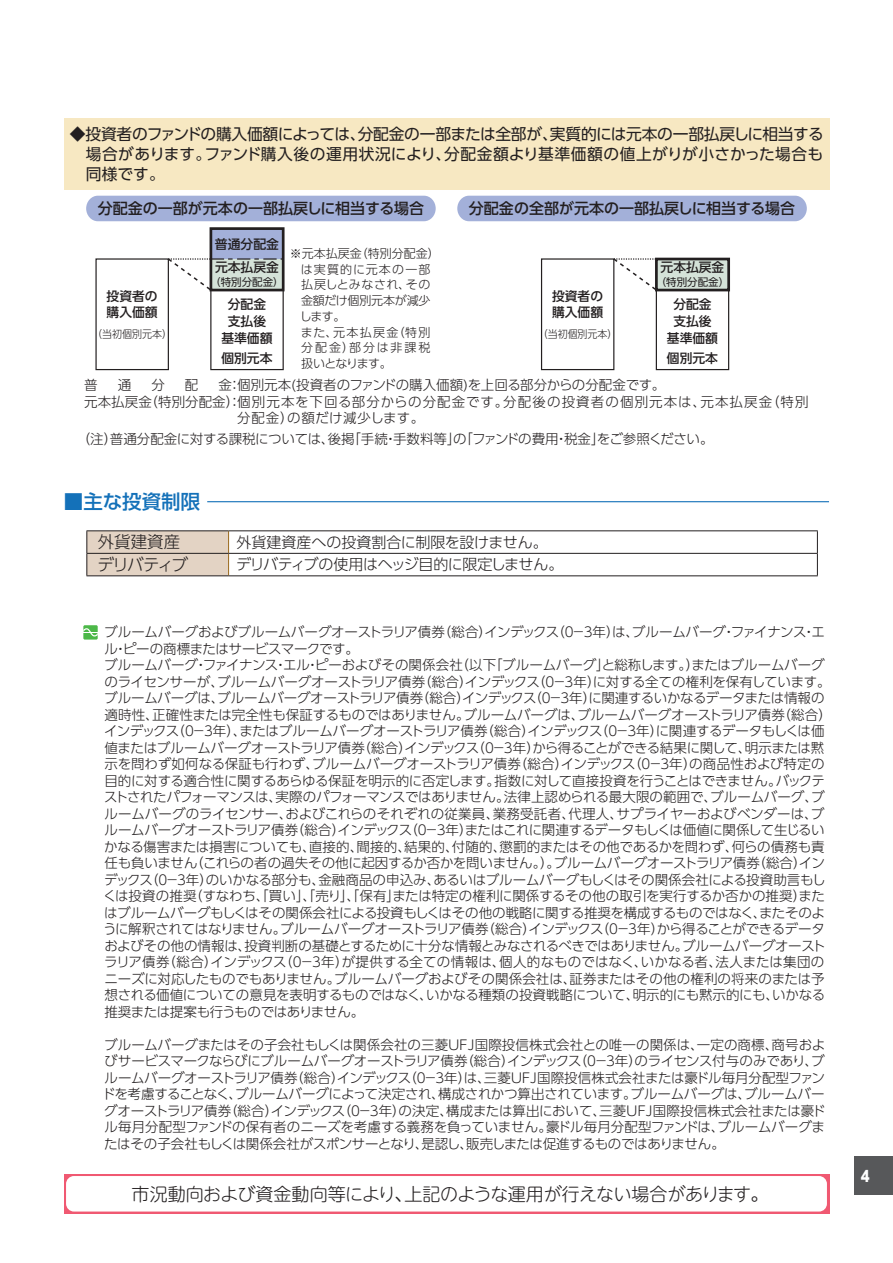
<style>
.page{position:relative;width:893px;height:1263px;background:#fff}
.page>*{position:absolute;margin:0;border:0;box-sizing:border-box;transform-origin:0 0}
.t1{font:500 19.5px "UD Shin Go Pro";color:#1471b9}
.t2{font:300 18px "UD Shin M Go Pro";letter-spacing:-.01em;color:#231f20}
.t3{font:300 16.5px "UD Shin Go Pro";letter-spacing:-.03em;color:#231f20}
.t4{font:15.75px/20.2px "UD Shin Go Pro";letter-spacing:.02em;color:#231f20;text-align:justify}
.t5{font:500 15px "UD Shin Go Pro";color:#231f20}
.t6{font:300 15px "UD Shin Go Pro";letter-spacing:-.02em;color:#231f20}
.t7{font:300 15px "UD Shin Go Pro";color:#231f20}
.t8{font:800 15px "UD Shin Go Pro";color:#fff;scale:.9 1}
.t9{font:300 13.5px/16.5px "UD Shin Go Pro";letter-spacing:-.02em;color:#231f20}
.t10{font:300 13.5px "UD Shin Go Pro";letter-spacing:.08em;color:#231f20}
.t11{font:300 13.5px "UD Shin Go Pro";color:#231f20}
.t12{font:300 13.5px "UD Shin Go Pro";letter-spacing:.04em;color:#231f20}
.t13{font:500 12.75px/16.5px "UD Shin Go Pro";color:#231f20}
.t14{font:300 12px/15.8px "UD Shin Go Pro";letter-spacing:.045em;color:#231f20}
.t15{font:300 12px "UD Shin Go Pro";letter-spacing:-.07em;color:#231f20}
.t16{font:300 10.5px "UD Shin Go Pro";color:#231f20;scale:.95 1}
.t17{font:10.5px "UD Shin Go Pro";color:#231f20}
</style>
<div class="page">
<div style="left:855px;top:1157px;width:38px;height:38px;background:#57585a"></div>
<div style="left:64px;top:118px;width:765px;height:72px;background:#f7e8c2"></div>
<div style="left:86px;top:196px;width:350px;height:25px;background:#a3b0d9;border-radius:12px"></div>
<div style="left:457px;top:196px;width:350px;height:25px;background:#a3b0d9;border-radius:12px"></div>
<div style="left:210px;top:258px;width:74px;height:112px;border:1px solid #231f20"></div>
<div style="left:211px;top:228px;width:72px;height:31px;background:#a3b0d9"></div>
<div style="left:210px;top:227px;width:75px;height:64px;border:3px solid #231f20"></div>
<svg style="left:169px;top:257px;width:114px;height:35px"></svg>
<div style="left:95px;top:258px;width:74px;height:112px;border:1px solid #231f20"></div>
<div style="left:656px;top:258px;width:73px;height:112px;border:1px solid #231f20"></div>
<div style="left:656px;top:258px;width:73px;height:32px;background:#d4e2d8"></div>
<div style="left:655px;top:258px;width:75px;height:33px;border:3px solid #231f20"></div>
<svg style="left:614px;top:257px;width:44px;height:35px"></svg>
<div style="left:541px;top:258px;width:73px;height:112px;border:1px solid #231f20"></div>
<hr style="left:207px;top:501px;width:622px;height:1px;background:#1471b9">
<hr style="left:86px;top:530px;width:143px;height:1px;background:#231f20">
<hr style="left:229px;top:530px;width:589px;height:1px;background:#231f20">
<svg style="left:86px;top:531px;width:143px;height:44px;background:#dbcbbc"></svg>
<hr style="left:229px;top:553px;width:589px;height:1px;background:#231f20">
<svg style="left:817px;top:531px;width:1px;height:44px"></svg>
<hr style="left:86px;top:575px;width:143px;height:1px;background:#231f20">
<hr style="left:229px;top:575px;width:589px;height:1px;background:#231f20">
<div style="left:83px;top:625px;width:15px;height:15px;background:#4cb848"></div>
<svg style="left:83px;top:628px;width:15px;height:8px"></svg>
<svg style="left:64px;top:1174px;width:765px;height:39px;background:#f16e84"></svg>
<div style="left:66px;top:1176px;width:761px;height:35px;background:#fff;border-radius:8px"></div>
<p class="t4" style="left:86px;top:123px;width:740px;text-indent:-16px">◆投資者のファンドの購入価額によっては、分配金の一部または全部が、実質的には元本の一部払戻しに相当する場合があります。ファンド購入後の運用状況により、分配金額より基準価額の値上がりが小さかった場合も同様です。</p>
<p class="t5" style="left:98px;top:196px;width:328px">分配金の一部が元本の一部払戻しに相当する場合</p>
<p class="t5" style="left:469px;top:196px;width:328px">分配金の全部が元本の一部払戻しに相当する場合</p>
<p class="t14" style="left:300px;top:245px;width:141px;text-indent:-10px">※元本払戻金（特別分配金）は実質的に元本の一部払戻しとみなされ、その金額だけ個別元本が減少します。<br>また、元本払戻金（特別分配金）部分は非課税</p>
<p class="t13" style="left:221px;top:349px;width:52px">個別元本</p>
<p class="t15" style="left:301px;top:354px;width:92px">扱いとなります。</p>
<p class="t13" style="left:215px;top:233px;width:66px;line-height:23.1px">普通分配金元本払戻金</p>
<p class="t17" style="left:210px;top:273px;width:75px">（特別分配金）</p>
<p class="t13" style="left:221px;top:296px;width:52px;text-align:center">分配金支払後基準価額</p>
<p class="t13" style="left:661px;top:259px;width:65px">元本払戻金</p>
<p class="t17" style="left:656px;top:273px;width:75px">（特別分配金）</p>
<p class="t13" style="left:667px;top:296px;width:52px;text-align:center">分配金支払後基準価額</p>
<p class="t13" style="left:107px;top:287px;width:53px">投資者の購入価額</p>
<p class="t16" style="left:92px;top:325px;width:86px">（当初個別元本）</p>
<p class="t13" style="left:552px;top:287px;width:53px">投資者の購入価額</p>
<p class="t16" style="left:538px;top:325px;width:85px">（当初個別元本）</p>
<p class="t13" style="left:667px;top:349px;width:52px">個別元本</p>
<p class="t9" style="left:84px;top:376px;width:15px">普</p>
<p class="t9" style="left:118px;top:376px;width:15px">通</p>
<p class="t9" style="left:151px;top:376px;width:15px">分</p>
<p class="t9" style="left:185px;top:376px;width:15px">配</p>
<p class="t11" style="left:218px;top:374px;width:448px">金：個別元本(投資者のファンドの購入価額)を上回る部分からの分配金です。</p>
<p class="t10" style="left:84px;top:391px;width:726px">元本払戻金（特別分配金）：個別元本を下回る部分からの分配金です。分配後の投資者の個別元本は、元本払戻金（特別</p>
<p class="t12" style="left:237px;top:407px;width:189px">分配金）の額だけ減少します。</p>
<p class="t9" style="left:77px;top:430px;width:638px">（注）普通分配金に対する課税については、後掲「手続・手数料等」の「ファンドの費用・税金」をご参照ください。</p>
<h1 class="t1" style="left:64px;top:486px;width:138px">■主な投資制限</h1>
<p class="t3" style="left:98px;top:529px;width:84px">外貨建資産</p>
<p class="t7" style="left:236px;top:530px;width:313px">外貨建資産への投資割合に制限を設けません。</p>
<p class="t3" style="left:97px;top:551px;width:92px">デリバティブ</p>
<p class="t6" style="left:236px;top:552px;width:329px">デリバティブの使用はヘッジ目的に限定しません。</p>
<p class="t9" style="left:103px;top:623px;width:730px">ブルームバーグおよびブルームバーグオーストラリア債券（総合）インデックス（０－３年）は、ブルームバーグ・ファイナンス・エル・ピーの商標またはサービスマークです。<br>ブルームバーグ・ファイナンス・エル・ピーおよびその関係会社（以下「ブルームバーグ」と総称します。）またはブルームバーグのライセンサーが、ブルームバーグオーストラリア債券（総合）インデックス（０－３年）に対する全ての権利を保有しています。ブルームバーグは、ブルームバーグオーストラリア債券（総合）インデックス（０－３年）に関連するいかなるデータまたは情報の適時性、正確性または完全性も保証するものではありません。ブルームバーグは、ブルームバーグオーストラリア債券（総合）インデックス（０－３年）、またはブルームバーグオーストラリア債券（総合）インデックス（０－３年）に関連するデータもしくは価値またはブルームバーグオーストラリア債券（総合）インデックス（０－３年）から得ることができる結果に関して、明示または黙示を問わず如何なる保証も行わず、ブルームバーグオーストラリア債券（総合）インデックス（０－３年）の商品性および特定の目的に対する適合性に関するあらゆる保証を明示的に否定します。指数に対して直接投資を行うことはできません。バックテストされたパフォーマンスは、実際のパフォーマンスではありません。法律上認められる最大限の範囲で、ブルームバーグ、ブルームバーグのライセンサー、およびこれらのそれぞれの従業員、業務受託者、代理人、サプライヤーおよびベンダーは、ブルームバーグオーストラリア債券（総合）インデックス（０－３年）またはこれに関連するデータもしくは価値に関係して生じるいかなる傷害または損害についても、直接的、間接的、結果的、付随的、懲罰的またはその他であるかを問わず、何らの債務も責任も負いません（これらの者の過失その他に起因するか否かを問いません。）。ブルームバーグオーストラリア債券（総合）インデックス（０－３年）のいかなる部分も、金融商品の申込み、あるいはブルームバーグもしくはその関係会社による投資助言もしくは投資の推奨（すなわち、「買い」、「売り」、「保有」または特定の権利に関係するその他の取引を実行するか否かの推奨）またはブルームバーグもしくはその関係会社による投資もしくはその他の戦略に関する推奨を構成するものではなく、またそのように解釈されてはなりません。ブルームバーグオーストラリア債券（総合）インデックス（０－３年）から得ることができるデータおよびその他の情報は、投資判断の基礎とするために十分な情報とみなされるべきではありません。ブルームバーグオーストラリア債券（総合）インデックス（０－３年）が提供する全ての情報は、個人的なものではなく、いかなる者、法人または集団のニーズに対応したものでもありません。ブルームバーグおよびその関係会社は、証券またはその他の権利の将来のまたは予想される価値についての意見を表明するものではなく、いかなる種類の投資戦略について、明示的にも黙示的にも、いかなる推奨または提案も行うものではありません。</p>
<p class="t9" style="left:102px;top:1036px;width:725px;text-align:justify">ブルームバーグまたはその子会社もしくは関係会社の三菱ＵＦＪ国際投信株式会社との唯一の関係は、一定の商標、商号およびサービスマークならびにブルームバーグオーストラリア債券（総合）インデックス（０－３年）のライセンス付与のみであり、ブルームバーグオーストラリア債券（総合）インデックス（０－３年）は、三菱ＵＦＪ国際投信株式会社または豪ドル毎月分配型ファンドを考慮することなく、ブルームバーグによって決定され、構成されかつ算出されています。ブルームバーグは、ブルームバーグオーストラリア債券（総合）インデックス（０－３年）の決定、構成または算出において、三菱ＵＦＪ国際投信株式会社または豪ドル毎月分配型ファンドの保有者のニーズを考慮する義務を負っていません。豪ドル毎月分配型ファンドは、ブルームバーグまたはその子会社もしくは関係会社がスポンサーとなり、是認し、販売しまたは促進するものではありません。</p>
<h2 class="t2" style="left:132px;top:1179px;width:638px">市況動向および資金動向等により、上記のような運用が行えない場合があります。</h2>
<p class="t8" style="left:861px;top:1163px;width:11px">4</p>
</div>
